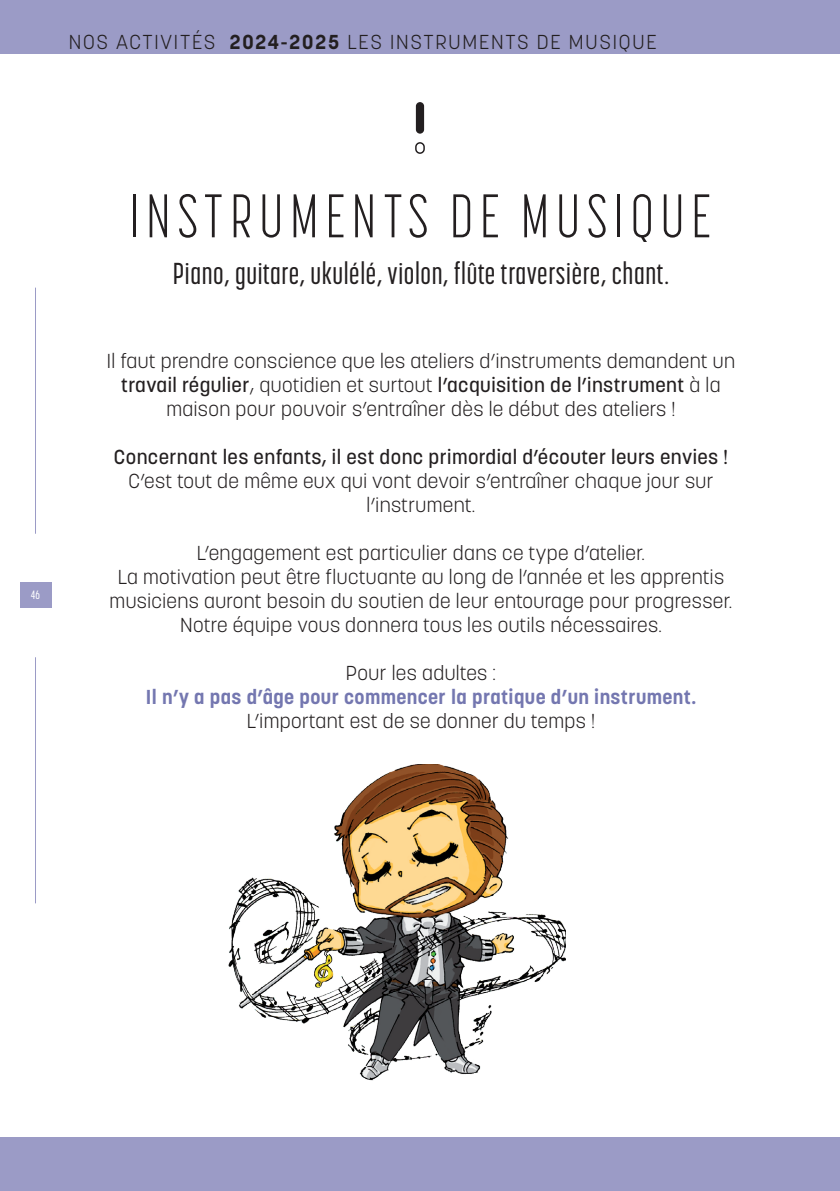
<style>
.page{position:relative;width:840px;height:1191px;background:#fff}
.page>*{position:absolute;margin:0;border:0;box-sizing:border-box;transform-origin:0 0}
.t1{font:300 60.8px "Korolev Compressed";letter-spacing:.11em;color:#231f20}
.t2{font:500 30px "Korolev Compressed";letter-spacing:.02em;color:#231f20}
.t3{font:300 20px/24px "Korolev";letter-spacing:.02em;color:#231f20;text-align:center}
.t4{font:500 20px "Korolev";letter-spacing:.02em;color:#231f20}
.t5{font:700 20px "Korolev";letter-spacing:.02em;color:#7477b0}
.t6{font:300 20px "Korolev";letter-spacing:.09em;color:#231f20}
.t7{font:500 12px "Korolev Compressed";color:#fff}
.s1{font-weight:700}
.s2{font-weight:500}
</style>
<div class="page">
<div style="left:0;top:0;width:839px;height:54px;background:#9b9bc6"></div>
<div style="left:20px;top:583px;width:31px;height:25px;background:#9b9bc6"></div>
<hr style="left:35px;top:288px;width:1px;height:246px;background:#9b9bc6">
<hr style="left:35px;top:657px;width:1px;height:246px;background:#9b9bc6">
<div style="left:0;top:1137px;width:839px;height:54px;background:#9b9bc6"></div>
<div style="left:415px;top:102px;width:9px;height:32px;background:#231f20;border-radius:4px"></div>
<div style="left:415px;top:142px;width:9px;height:12px;border:1px solid #231f20;border-radius:4px"></div>
<img style="left:228px;top:764px;width:337px;height:317px">
<p class="t6" style="left:69px;top:29px;width:589px">NOS ACTIVITÉS <span class="s1">2024-2025</span> LES INSTRUMENTS DE MUSIQUE</p>
<p class="t7" style="left:31px;top:588px;width:11px">46</p>
<h1 class="t1" style="left:129px;top:183px;width:582px">INSTRUMENTS DE MUSIQUE</h1>
<h2 class="t2" style="left:173px;top:257px;width:497px">Piano, guitare, ukulélé, violon, flûte traversière, chant.</h2>
<p class="t3" style="left:107px;top:349px;width:629px">Il faut prendre conscience que les ateliers d’instruments demandent un <span class="s2">travail régulier</span>, quotidien et surtout <span class="s2">l’acquisition de l’instrument</span> à la maison pour pouvoir s’entraîner dès le début des ateliers !</p>
<p class="t4" style="left:114px;top:444px;width:615px">Concernant les enfants, il est donc primordial d’écouter leurs envies !</p>
<p class="t3" style="left:128px;top:469px;width:586px">C’est tout de même eux qui vont devoir s’entraîner chaque jour sur l’instrument.</p>
<p class="t3" style="left:110px;top:541px;width:623px">L’engagement est particulier dans ce type d’atelier.<br>La motivation peut être fluctuante au long de l’année et les apprentis musiciens auront besoin du soutien de leur entourage pour progresser.<br>Notre équipe vous donnera tous les outils nécessaires.</p>
<p class="t3" style="left:346px;top:661px;width:151px">Pour les adultes :</p>
<p class="t5" style="left:146px;top:684px;width:551px">Il n’y a pas d’âge pour commencer la pratique d’un instrument.</p>
<p class="t3" style="left:247px;top:709px;width:349px">L’important est de se donner du temps !</p>
</div>
